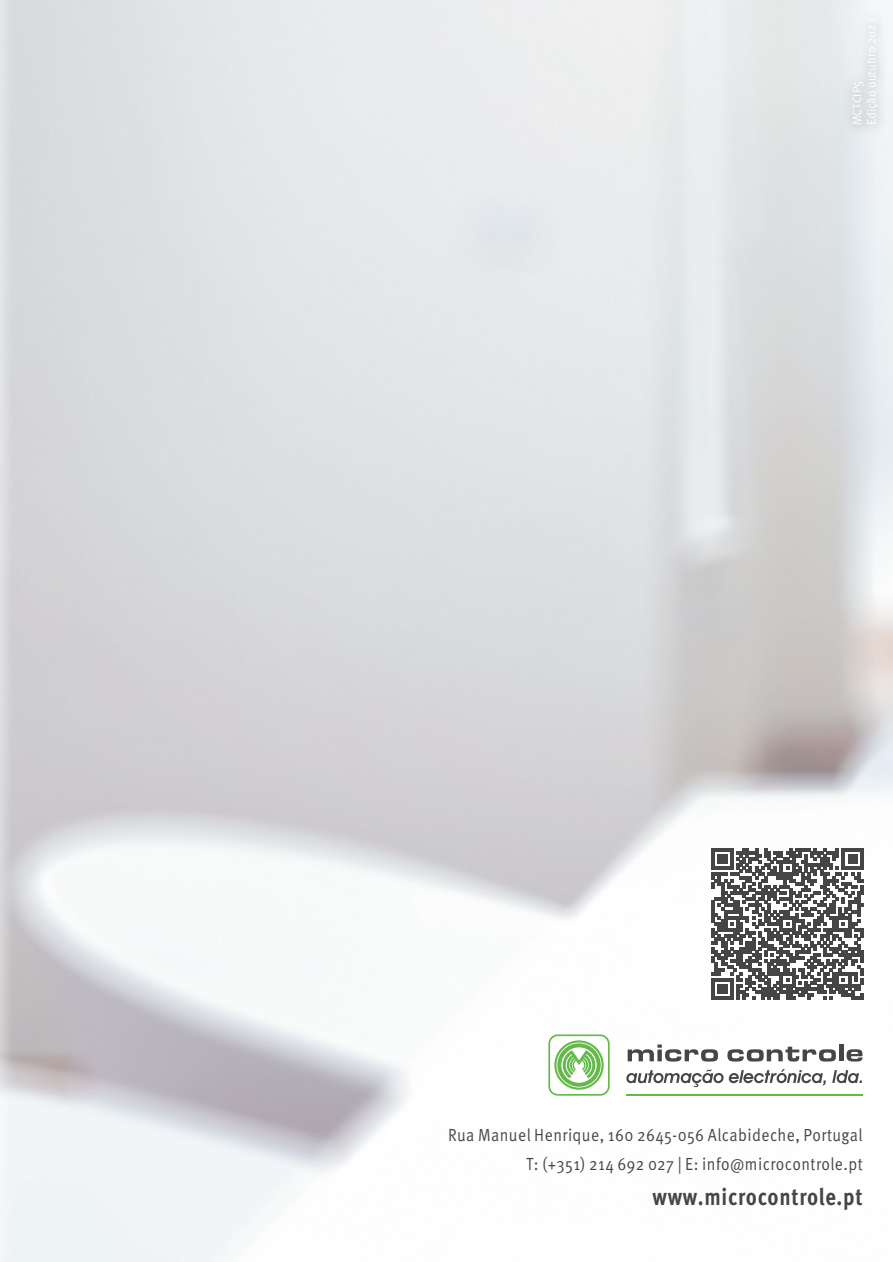
<style>
.page{position:relative;width:893px;height:1262px;background:#fff}
.page>*{position:absolute;margin:0;border:0;box-sizing:border-box;transform-origin:0 0}
.t1{font:700 23.7px "Meta Pro";letter-spacing:.035em;color:#4a4545;scale:.87 1}
.t2{font:17.55px/28.5px "Meta Pro";letter-spacing:.03em;color:#4a4545;text-align:right;scale:.89 1}
.t3{font:12px/14.4px "Meta Pro";color:#fff}
</style>
<div class="page">
<img style="left:0;top:0;width:892px;height:1262px">
<svg style="left:711px;top:848px;width:152px;height:151px"></svg>
<img style="left:833px;top:0;width:59px;height:144px">
<svg style="left:626px;top:1068px;width:199px;height:19px"></svg>
<svg style="left:832px;top:1070px;width:30px;height:13px"></svg>
<svg style="left:627px;top:1044px;width:91px;height:17px"></svg>
<svg style="left:727px;top:1046px;width:108px;height:15px"></svg>
<hr style="left:839px;top:1044px;width:4px;height:17px;background:#4a4545">
<svg style="left:846px;top:1049px;width:16px;height:12px"></svg>
<hr style="left:625px;top:1094px;width:237px;height:1px;background:#63b94a">
<svg style="left:548px;top:1034px;width:61px;height:61px"></svg>
<p class="t3" style="left:850px;top:125px;width:109px;rotate:-90deg">MCTCIP5<br>Edição outubro 2023</p>
<p class="t2" style="left:448px;top:1121px;width:467px">Rua Manuel Henrique, 160 2645-056 Alcabideche, Portugal<br>T: (+351) 214 692 027 | E: info@microcontrole.pt</p>
<h1 class="t1" style="left:652px;top:1181px;width:243px">www.microcontrole.pt</h1>
</div>
